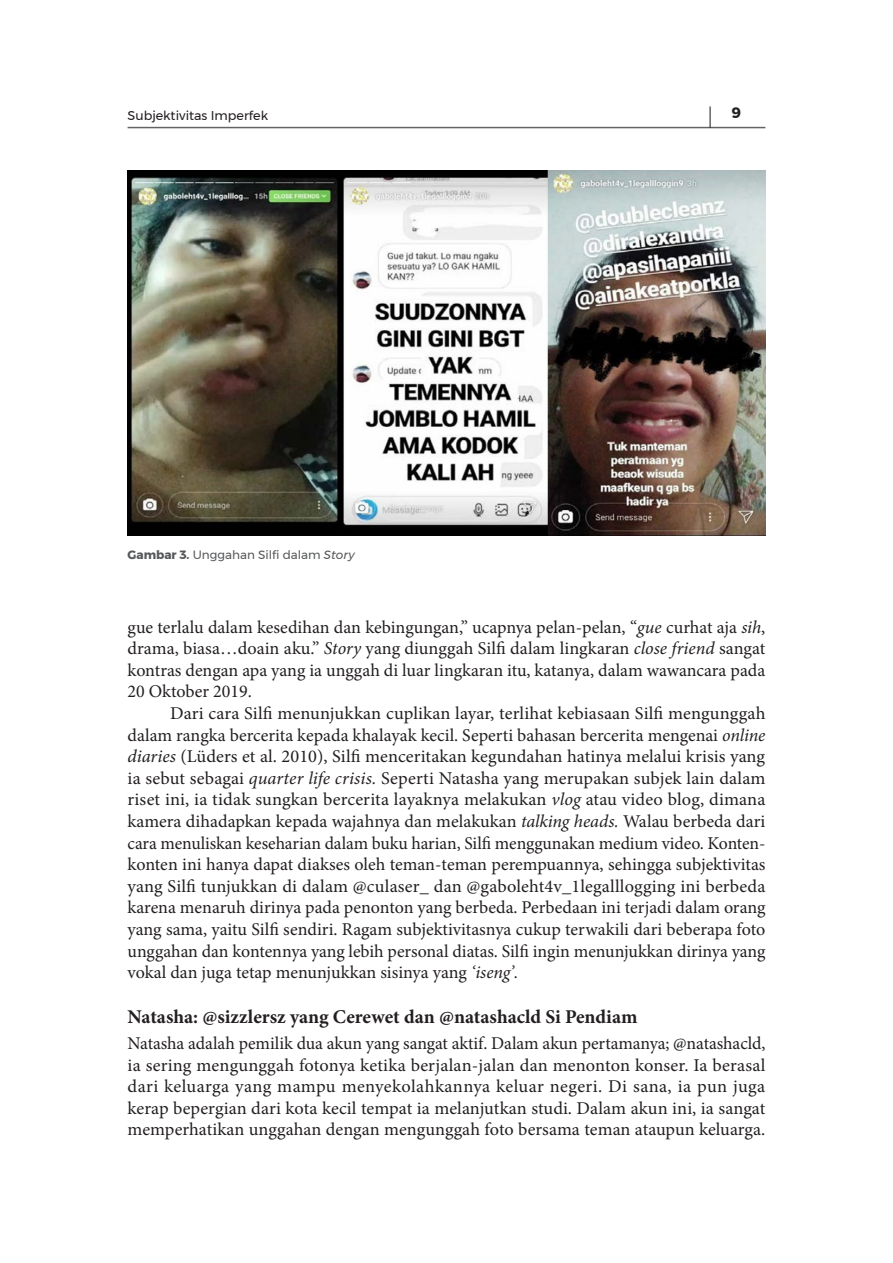
<style>
.page{position:relative;width:893px;height:1263px;background:#fff}
.page>*{position:absolute;margin:0;border:0;box-sizing:border-box;transform-origin:0 0}
.sub_2{font:700 19.5px "Minion Pro";color:#231f20}
.konten{font:18px/21.6px "Minion Pro";color:#231f20;text-align:justify}
.konten_awal{font:18px/21.6px "Minion Pro";color:#231f20;text-align:justify}
.t1{font:700 15px "Montserrat";color:#231f20}
.t2{font:12.75px "Montserrat";color:#231f20}
.tabel___gambar{font:12px "Montserrat";color:#57585a}
.s1{font-weight:700}
.s2{font-style:italic}
</style>
<div class="page">
<hr style="left:128px;top:127px;width:637px;height:1px;background:#231f20">
<hr style="left:709px;top:106px;width:2px;height:22px;background:#231f20">
<img style="left:128px;top:170px;width:637px;height:366px">
<p class="t2" style="left:128px;top:105px;width:142px">Subjektivitas Imperfek</p>
<p class="t1" style="left:732px;top:101px;width:11px">9</p>
<p class="tabel___gambar" style="left:128px;top:545px;width:228px"><span class="s1">Gambar 3.</span> Unggahan Silfi dalam <span class="s2">Story</span></p>
<p class="konten" style="left:128px;top:616px;width:639px">gue terlalu dalam kesedihan dan kebingungan,” ucapnya pelan-pelan, “<span class="s2">gue</span> curhat aja <span class="s2">sih</span>, drama, biasa…doain aku.” <span class="s2">Story</span> yang diunggah Silfi dalam lingkaran <span class="s2">close friend</span> sangat kontras dengan apa yang ia unggah di luar lingkaran itu, katanya, dalam wawancara pada 20 Oktober 2019.</p>
<p class="konten" style="left:128px;top:702px;width:639px;text-indent:43px">Dari cara Silfi menunjukkan cuplikan layar, terlihat kebiasaan Silfi mengunggah dalam rangka bercerita kepada khalayak kecil. Seperti bahasan bercerita mengenai <span class="s2">online diaries</span> (Lüders et al. 2010), Silfi menceritakan kegundahan hatinya melalui krisis yang ia sebut sebagai <span class="s2">quarter life crisis.</span> Seperti Natasha yang merupakan subjek lain dalam riset ini, ia tidak sungkan bercerita layaknya melakukan <span class="s2">vlog</span> atau video blog, dimana kamera dihadapkan kepada wajahnya dan melakukan <span class="s2">talking heads.</span> Walau berbeda dari cara menuliskan keseharian dalam buku harian, Silfi menggunakan medium video. Konten&shy;konten ini hanya dapat diakses oleh teman-teman perempuannya, sehingga subjektivitas yang Silfi tunjukkan di dalam @culaser_ dan @gaboleht4v_1legalllogging ini berbeda karena menaruh dirinya pada penonton yang berbeda. Perbedaan ini terjadi dalam orang yang sama, yaitu Silfi sendiri. Ragam subjektivitasnya cukup terwakili dari beberapa foto unggahan dan kontennya yang lebih personal diatas. Silfi ingin menunjukkan dirinya yang vokal dan juga tetap menunjukkan sisinya yang <span class="s2">‘iseng’.</span></p>
<p class="sub_2" style="left:128px;top:1003px;width:511px">Natasha: @sizzlersz yang Cerewet dan @natashacld Si Pendiam</p>
<p class="konten_awal" style="left:128px;top:1032px;width:639px">Natasha adalah pemilik dua akun yang sangat aktif. Dalam akun pertamanya; @natashacld, ia sering mengunggah fotonya ketika berjalan-jalan dan menonton konser. Ia berasal dari keluarga yang mampu menyekolahkannya keluar negeri. Di sana, ia pun juga kerap bepergian dari kota kecil tempat ia melanjutkan studi. Dalam akun ini, ia sangat memperhatikan unggahan dengan mengunggah foto bersama teman ataupun keluarga.</p>
</div>
